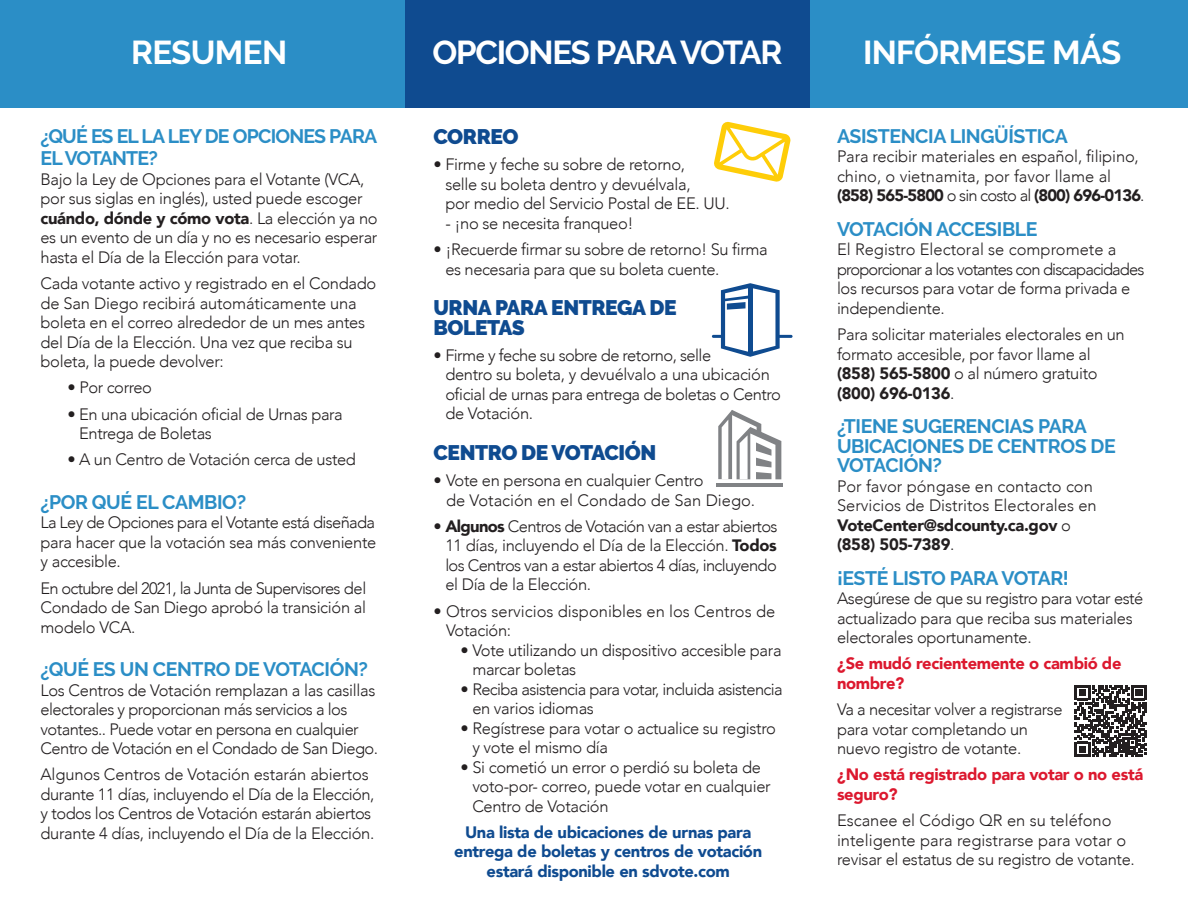
<style>
.page{position:relative;width:1188px;height:918px;background:#fff}
.page>*{position:absolute;margin:0;border:0;box-sizing:border-box;transform-origin:0 0}
.t1{font:700 33px "Raleway";letter-spacing:-.035em;color:#fff}
.t2{font:900 21px/19.5px "Raleway";letter-spacing:-.02em;color:#0f4b90}
.t3{font:700 19.5px/19.5px "Raleway";letter-spacing:-.02em;color:#2b8ec6}
.t4{font:700 19.5px/22.5px "Raleway";letter-spacing:-.04em;color:#2b8ec6}
.t5{font:300 16.5px/19.5px "Avenir";letter-spacing:-.02em;color:#231f20}
.t6{font:300 16.5px/19.5px "Avenir";color:#231f20}
.t7{font:900 16.5px/19.5px "Avenir";letter-spacing:-.02em;color:#0f4b90;text-align:center}
.t8{font:900 16.5px/19.5px "Avenir";letter-spacing:-.02em;color:#dc182e}
.t9{font:300 16.5px/19.5px "Avenir";letter-spacing:-.04em;color:#231f20}
.s1{font-weight:900}
</style>
<div class="page">
<div style="left:405px;top:0;width:405px;height:108px;background:#0f4b90"></div>
<div style="left:0;top:0;width:405px;height:108px;background:#2b8ec6"></div>
<div style="left:810px;top:0;width:378px;height:108px;background:#2b8ec6"></div>
<svg style="left:1075px;top:685px;width:72px;height:72px"></svg>
<svg style="left:714px;top:121px;width:77px;height:61px"></svg>
<svg style="left:718px;top:410px;width:63px;height:69px"></svg>
<hr style="left:716px;top:483px;width:67px;height:3px;background:#808285">
<svg style="left:712px;top:283px;width:68px;height:74px"></svg>
<hr style="left:776px;top:335px;width:17px;height:3px;background:#0f4b90;border-radius:2px">
<p class="t1" style="left:131px;top:34px;width:157px">RESUMEN</p>
<p class="t1" style="left:433px;top:34px;width:351px">OPCIONES PARA VOTAR</p>
<p class="t1" style="left:863px;top:34px;width:260px">INFÓRMESE MÁS</p>
<p class="t4" style="left:40px;top:125px;width:338px">¿QUÉ ES EL LA LEY DE OPCIONES PARA<br>EL VOTANTE?</p>
<p class="t5" style="left:40px;top:169px;width:339px">Bajo la Ley de Opciones para el Votante (VCA, por sus siglas en inglés), usted puede escoger <span class="s1">cuándo, dónde y cómo vota</span>. La elección ya no es un evento de un día y no es necesario esperar hasta el Día de la Elección para votar.</p>
<p class="t5" style="left:40px;top:274px;width:337px">Cada votante activo y registrado en el Condado de San Diego recibirá automáticamente una boleta en el correo alrededor de un mes antes del Día de la Elección. Una vez que reciba su boleta, la puede devolver:</p>
<p class="t5" style="left:67px;top:378px;width:86px">• Por correo</p>
<p class="t5" style="left:79px;top:404px;width:265px;text-indent:-12px">• En una ubicación oficial de Urnas para<br>Entrega de Boletas</p>
<p class="t5" style="left:67px;top:450px;width:290px">• A un Centro de Votación cerca de usted</p>
<p class="t3" style="left:40px;top:492px;width:207px">¿POR QUÉ EL CAMBIO?</p>
<p class="t5" style="left:40px;top:513px;width:337px;text-align:justify">La Ley de Opciones para el Votante está diseñada para hacer que la votación sea más conveniente y accesible.</p>
<p class="t5" style="left:40px;top:578px;width:327px;text-align:justify">En octubre del 2021, la Junta de Supervisores del Condado de San Diego aprobó la transición al modelo VCA.</p>
<p class="t3" style="left:40px;top:660px;width:329px">¿QUÉ ES UN CENTRO DE VOTACIÓN?</p>
<p class="t5" style="left:40px;top:680px;width:339px">Los Centros de Votación remplazan a las casillas electorales y proporcionan más servicios a los votantes.. Puede votar en persona en cualquier Centro de Votación en el Condado de San Diego.</p>
<p class="t5" style="left:40px;top:765px;width:336px">Algunos Centros de Votación estarán abiertos durante 11 días, incluyendo el Día de la Elección, y todos los Centros de Votación estarán abiertos durante 4 días, incluyendo el Día de la Elección.</p>
<p class="t2" style="left:433px;top:127px;width:86px">CORREO</p>
<p class="t5" style="left:445px;top:155px;width:286px;text-indent:-12px">• Firme y feche su sobre de retorno,<br>selle su boleta dentro y devuélvala,<br>por medio del Servicio Postal de EE. UU.</p>
<p class="t5" style="left:445px;top:214px;width:190px">- ¡no se necesita franqueo!</p>
<p class="t5" style="left:445px;top:240px;width:324px;text-indent:-12px">• ¡Recuerde firmar su sobre de retorno! Su firma es necesaria para que su boleta cuente.</p>
<p class="t2" style="left:433px;top:298px;width:245px">URNA PARA ENTREGA DE<br>BOLETAS</p>
<p class="t5" style="left:445px;top:346px;width:337px;text-indent:-12px">• Firme y feche su sobre de retorno, selle<br>dentro su boleta, y devuélvalo a una ubicación oficial de urnas para entrega de boletas o Centro de Votación.</p>
<p class="t2" style="left:433px;top:443px;width:224px">CENTRO DE VOTACIÓN</p>
<p class="t5" style="left:446px;top:471px;width:311px;text-indent:-13px">• Vote en persona en cualquier Centro<br>de Votación en el Condado de San Diego.</p>
<p class="t5" style="left:445px;top:517px;width:334px;text-align:justify;text-indent:-12px">• <span class="s1">Algunos</span> Centros de Votación van a estar abiertos 11 días, incluyendo el Día de la Elección. <span class="s1">Todos </span>los Centros van a estar abiertos 4 días, incluyendo el Día de la Elección.</p>
<p class="t6" style="left:446px;top:601px;width:331px;text-indent:-13px">• Otros servicios disponibles en los Centros de<br>Votación:</p>
<p class="t5" style="left:472px;top:640px;width:311px;text-indent:-12px">• Vote utilizando un dispositivo accesible para marcar boletas</p>
<p class="t9" style="left:472px;top:679px;width:312px;text-indent:-12px">• Reciba asistencia para votar, incluida asistencia en varios idiomas</p>
<p class="t5" style="left:472px;top:718px;width:305px;text-indent:-12px">• Regístrese para votar o actualice su registro y vote el mismo día</p>
<p class="t5" style="left:472px;top:757px;width:300px;text-indent:-12px">• Si cometió un error o perdió su boleta de voto-por- correo, puede votar en cualquier<br>Centro de Votación</p>
<p class="t7" style="left:454px;top:822px;width:309px">Una lista de ubicaciones de urnas para entrega de boletas y centros de votación estará disponible en sdvote.com</p>
<p class="t3" style="left:837px;top:126px;width:232px">ASISTENCIA LINGÜÍSTICA</p>
<p class="t5" style="left:837px;top:147px;width:309px">Para recibir materiales en español, filipino, chino, o vietnamita, por favor llame al <span class="s1">(858) 565-5800</span> o sin costo al <span class="s1">(800) 696-0136</span>.</p>
<p class="t3" style="left:837px;top:219px;width:202px">VOTACIÓN ACCESIBLE</p>
<p class="t5" style="left:837px;top:240px;width:309px">El Registro Electoral se compromete a proporcionar a los votantes con discapacidades los recursos para votar de forma privada e independiente.</p>
<p class="t5" style="left:837px;top:325px;width:289px">Para solicitar materiales electorales en un formato accesible, por favor llame al <span class="s1">(858) 565-5800</span> o al número gratuito <span class="s1">(800) 696-0136</span>.</p>
<p class="t3" style="left:837px;top:417px;width:280px">¿TIENE SUGERENCIAS PARA<br>UBICACIONES DE CENTROS DE<br>VOTACIÓN?</p>
<p class="t6" style="left:837px;top:476px;width:261px">Por favor póngase en contacto con<br>Servicios de Distritos Electorales en<br><span class="s1">VoteCenter@sdcounty.ca.gov</span> o <span class="s1">(858) 505-7389</span>.</p>
<p class="t3" style="left:837px;top:568px;width:233px">¡ESTÉ LISTO PARA VOTAR!</p>
<p class="t5" style="left:837px;top:589px;width:308px">Asegúrese de que su registro para votar esté actualizado para que reciba sus materiales electorales oportunamente.</p>
<p class="t8" style="left:837px;top:653px;width:286px">¿Se mudó recientemente o cambió de nombre?</p>
<p class="t5" style="left:837px;top:700px;width:227px">Va a necesitar volver a registrarse para votar completando un nuevo registro de votante.</p>
<p class="t8" style="left:837px;top:764px;width:308px">¿No está registrado para votar o no está seguro?</p>
<p class="t6" style="left:837px;top:811px;width:299px">Escanee el Código QR en su teléfono inteligente para registrarse para votar o revisar el estatus de su registro de votante.</p>
</div>
